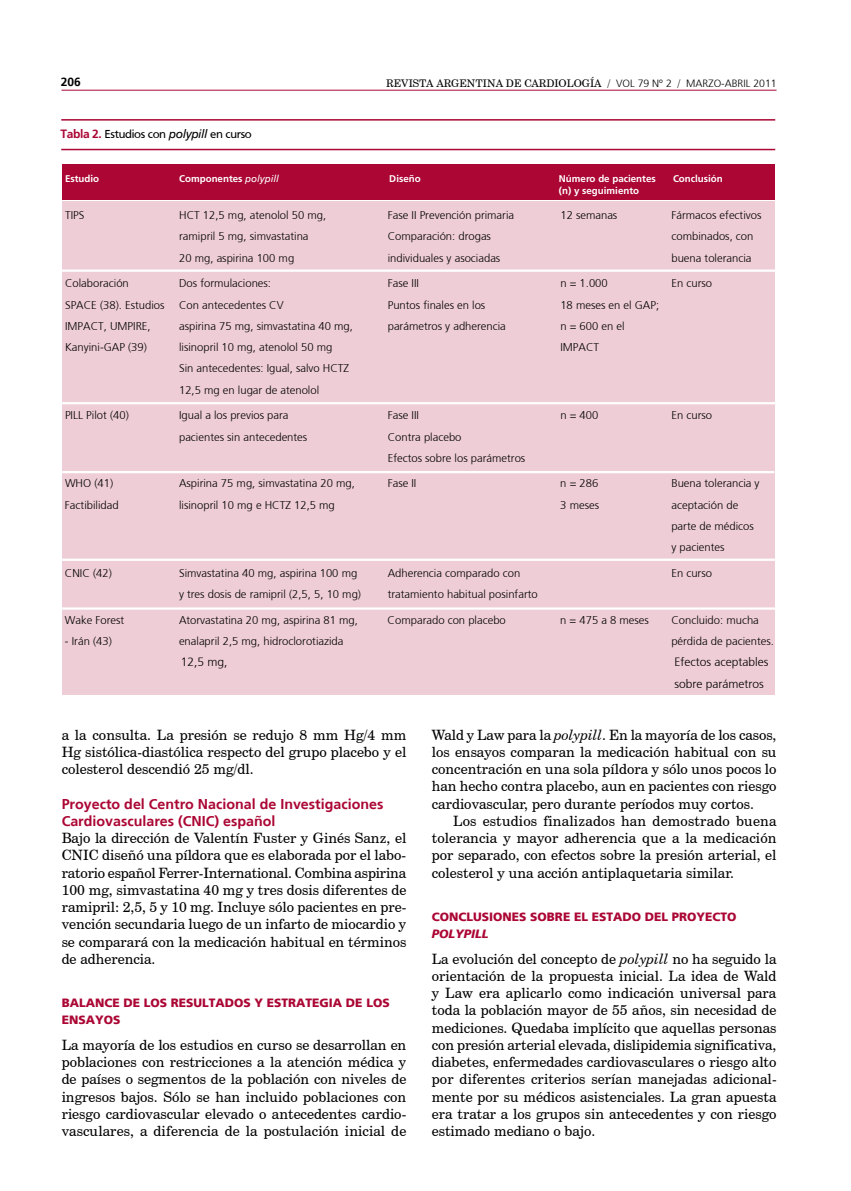
<style>
.page{position:relative;width:851px;height:1191px;background:#fff}
.page>*{position:absolute;margin:0;border:0;box-sizing:border-box;transform-origin:0 0}
.t1{font:14.25px/17.2px "Century Schoolbook BT";color:#000;text-align:justify}
.t2{font:700 14.25px/17.2px "Frutiger";color:#ab0634}
.t3{font:900 12px/17.2px "Frutiger";color:#ab0634}
.t4{font:300 12px/21.3px "Frutiger";color:#000}
.t5{font:12px "Frutiger";letter-spacing:-.03em;color:#000}
.t6{font:italic 900 12px "Frutiger";color:#ab0634}
.t7{font:700 12px "Frutiger";color:#000}
.t8{font:300 11.25px/21.3px "Frutiger";color:#000}
.t9{font:10.5px "Century Schoolbook BT";color:#000}
.t10{font:700 9.75px "Frutiger LT Std";color:#fff}
.s1{font-family:"Frutiger";font-weight:300}
.s2{font-weight:700;color:#ab0634}
.s3{font-style:italic}
.s4{font-family:"Frutiger";font-weight:400;font-style:italic}
</style>
<div class="page">
<hr style="left:62px;top:90px;width:714px;height:1px;background:#ab0634">
<div style="left:62px;top:201px;width:712px;height:493px;background:#eecdd6"></div>
<div style="left:62px;top:164px;width:712px;height:36px;background:#ab0634"></div>
<hr style="left:59px;top:269px;width:716px;height:3px;background:#fff">
<hr style="left:61px;top:119px;width:714px;height:2px;background:#ab0634">
<hr style="left:61px;top:149px;width:714px;height:1px;background:#ab0634">
<hr style="left:59px;top:402px;width:716px;height:2px;background:#fff">
<hr style="left:57px;top:471px;width:717px;height:2px;background:#fff">
<hr style="left:59px;top:558px;width:716px;height:3px;background:#fff">
<hr style="left:59px;top:607px;width:716px;height:2px;background:#fff">
<p class="t7" style="left:61px;top:75px;width:22px">206</p>
<p class="t9" style="left:386px;top:77px;width:392px">REVISTA ARGENTINA DE CARDIOLOGÍA / <span class="s1">VOL 79 Nº 2</span> / <span class="s1">mARZO-abril 2011</span></p>
<p class="t5" style="left:60px;top:127px;width:193px"><span class="s2">Tabla 2.</span> Estudios con <span class="s3">polypill</span> en curso</p>
<p class="t10" style="left:65px;top:172px;width:36px">Estudio</p>
<p class="t10" style="left:179px;top:172px;width:101px">Componentes <span class="s4">polypill</span></p>
<p class="t10" style="left:389px;top:172px;width:33px">Diseño</p>
<p class="t10" style="left:559px;top:172px;width:98px">Número de pacientes</p>
<p class="t10" style="left:673px;top:172px;width:51px">Conclusión</p>
<p class="t10" style="left:559px;top:184px;width:82px">(n) y seguimiento</p>
<p class="t8" style="left:65px;top:205px;width:21px">TIPS</p>
<p class="t8" style="left:179px;top:205px;width:148px">HCT 12,5 mg, atenolol 50 mg,</p>
<p class="t8" style="left:388px;top:205px;width:128px">Fase II Prevención primaria</p>
<p class="t8" style="left:560px;top:205px;width:58px">12 semanas</p>
<p class="t8" style="left:671px;top:205px;width:91px">Fármacos efectivos</p>
<p class="t8" style="left:179px;top:226px;width:131px">ramipril 5 mg, simvastatina</p>
<p class="t8" style="left:388px;top:226px;width:105px">Comparación: drogas</p>
<p class="t8" style="left:671px;top:226px;width:83px">combinados, con</p>
<p class="t8" style="left:179px;top:247px;width:117px">20 mg, aspirina 100 mg</p>
<p class="t8" style="left:388px;top:247px;width:114px">individuales y asociadas</p>
<p class="t8" style="left:671px;top:247px;width:82px">buena tolerancia</p>
<p class="t8" style="left:65px;top:273px;width:65px">Colaboración</p>
<p class="t8" style="left:179px;top:273px;width:93px">Dos formulaciones:</p>
<p class="t8" style="left:388px;top:273px;width:27px">Fase III</p>
<p class="t8" style="left:560px;top:273px;width:49px">n = 1.000</p>
<p class="t8" style="left:671px;top:273px;width:42px">En curso</p>
<p class="t8" style="left:65px;top:294px;width:101px">SPACE (38). Estudios</p>
<p class="t8" style="left:179px;top:294px;width:106px">Con antecedentes CV</p>
<p class="t8" style="left:388px;top:294px;width:99px">Puntos finales en los</p>
<p class="t8" style="left:560px;top:294px;width:100px">18 meses en el GAP;</p>
<p class="t8" style="left:65px;top:315px;width:87px">IM PACT, UM PIRE,</p>
<p class="t8" style="left:179px;top:315px;width:175px">aspirina 75 mg, simvastatina 40 mg,</p>
<p class="t8" style="left:387px;top:315px;width:120px">parámetros y adherencia</p>
<p class="t8" style="left:560px;top:315px;width:66px">n = 600 en el</p>
<p class="t8" style="left:65px;top:337px;width:83px">Kanyini-GAP (39)</p>
<p class="t8" style="left:179px;top:337px;width:169px">lisinopril 10 mg, atenolol 50 mg IM</p>
<p class="t8" style="left:572px;top:337px;width:28px">PACT</p>
<p class="t8" style="left:179px;top:358px;width:172px">Sin antecedentes: Igual, salvo HCTZ<br>12,5 mg en lugar de atenolol</p>
<p class="t8" style="left:65px;top:405px;width:91px">PILL Pilot (40) I</p>
<p class="t8" style="left:181px;top:405px;width:108px">gual a los previos para</p>
<p class="t8" style="left:387px;top:405px;width:27px">Fase III</p>
<p class="t8" style="left:560px;top:405px;width:40px">n = 400</p>
<p class="t8" style="left:671px;top:405px;width:42px">En curso</p>
<p class="t8" style="left:179px;top:426px;width:130px">pacientes sin antecedentes</p>
<p class="t8" style="left:387px;top:426px;width:139px">Contra placebo<br>Efectos sobre los parámetros</p>
<p class="t8" style="left:65px;top:473px;width:50px">WHO (41)</p>
<p class="t8" style="left:179px;top:473px;width:177px">Aspirina 75 mg, simvastatina 20 mg,</p>
<p class="t8" style="left:387px;top:473px;width:27px">Fase II</p>
<p class="t8" style="left:560px;top:473px;width:40px">n = 286</p>
<p class="t8" style="left:671px;top:473px;width:90px">Buena tolerancia y</p>
<p class="t8" style="left:65px;top:494px;width:55px">Factibilidad</p>
<p class="t8" style="left:179px;top:494px;width:157px">lisinopril 10 mg e HCTZ 12,5 mg</p>
<p class="t8" style="left:560px;top:494px;width:40px">3 meses</p>
<p class="t8" style="left:671px;top:494px;width:84px">aceptación de parte de médicos y pacientes</p>
<p class="t8" style="left:65px;top:562px;width:48px">CNIC (42)</p>
<p class="t8" style="left:179px;top:562px;width:180px">Simvastatina 40 mg, aspirina 100 mg</p>
<p class="t8" style="left:387px;top:562px;width:134px">Adherencia comparado con</p>
<p class="t8" style="left:671px;top:562px;width:42px">En curso</p>
<p class="t8" style="left:179px;top:584px;width:183px">y tres dosis de ramipril (2,5, 5, 10 mg)</p>
<p class="t8" style="left:387px;top:584px;width:152px">tratamiento habitual posinfarto</p>
<p class="t8" style="left:65px;top:609px;width:61px">Wake Forest</p>
<p class="t8" style="left:179px;top:609px;width:180px">Atorvastatina 20 mg, aspirina 81 mg,</p>
<p class="t8" style="left:387px;top:609px;width:120px">Comparado con placebo</p>
<p class="t8" style="left:560px;top:609px;width:90px">n = 475 a 8 meses</p>
<p class="t8" style="left:671px;top:609px;width:89px">Concluido: mucha</p>
<p class="t8" style="left:65px;top:630px;width:48px">- Irán (43)</p>
<p class="t8" style="left:179px;top:630px;width:166px">enalapril 2,5 mg, hidroclorotiazida</p>
<p class="t8" style="left:671px;top:630px;width:104px">pérdida de pacientes.</p>
<p class="t4" style="left:181px;top:652px;width:48px">12,5 mg,</p>
<p class="t4" style="left:674px;top:652px;width:95px">Efectos aceptables sobre parámetros</p>
<p class="t1" style="left:62px;top:725px;width:346px">a la consulta. La presión se redujo 8 mm Hg/4 mm Hg sistólica-diastólica respecto del grupo placebo y el colesterol descendió 25 mg/dl.</p>
<p class="t2" style="left:62px;top:795px;width:323px">Proyecto del Centro Nacional de Investigaciones<br>Cardiovasculares (CNIC) español</p>
<p class="t1" style="left:62px;top:829px;width:346px">Bajo la dirección de Valentín Fuster y Ginés Sanz, el CNIC diseñó una píldora que es elaborada por el labo&shy;ratorio español Ferrer-International. Combina aspirina 100 mg, simvastatina 40 mg y tres dosis diferentes de ramipril: 2,5, 5 y 10 mg. Incluye sólo pacientes en pre&shy;vención secundaria luego de un infarto de miocardio y se comparará con la medicación habitual en términos de adherencia.</p>
<p class="t3" style="left:62px;top:994px;width:329px">BALANCE DE LOS RESULTADOS Y ESTRATEGIA DE LOS<br>ENSAYOS</p>
<p class="t1" style="left:62px;top:1036px;width:346px">La mayoría de los estudios en curso se desarrollan en poblaciones con restricciones a la atención médica y de países o segmentos de la población con niveles de ingresos bajos. Sólo se han incluido poblaciones con riesgo cardiovascular elevado o antecedentes cardio&shy;vasculares, a diferencia de la postulación inicial de</p>
<p class="t1" style="left:432px;top:725px;width:346px">Wald y Law para la <span class="s3">polypill</span>. En la mayoría de los casos, los ensayos comparan la medicación habitual con su concentración en una sola píldora y sólo unos pocos lo han hecho contra placebo, aun en pacientes con riesgo cardiovascular, pero durante períodos muy cortos.</p>
<p class="t1" style="left:432px;top:812px;width:346px;text-indent:21px">Los estudios finalizados han demostrado buena tolerancia y mayor adherencia que a la medicación por separado, con efectos sobre la presión arterial, el colesterol y una acción antiplaquetaria similar.</p>
<p class="t3" style="left:432px;top:907px;width:306px">CONCLUSIONES SOBRE EL ESTADO DEL PROYECTO</p>
<p class="t6" style="left:432px;top:926px;width:58px">POLYPILL</p>
<p class="t1" style="left:432px;top:949px;width:346px">La evolución del concepto de <span class="s3">polypill</span> no ha seguido la orientación de la propuesta inicial. La idea de Wald y Law era aplicarlo como indicación universal para toda la población mayor de 55 años, sin necesidad de mediciones. Quedaba implícito que aquellas personas con presión arterial elevada, dislipidemia significativa, diabetes, enfermedades cardiovasculares o riesgo alto por diferentes criterios serían manejadas adicional&shy;mente por su médicos asistenciales. La gran apuesta era tratar a los grupos sin antecedentes y con riesgo estimado mediano o bajo.</p>
</div>
